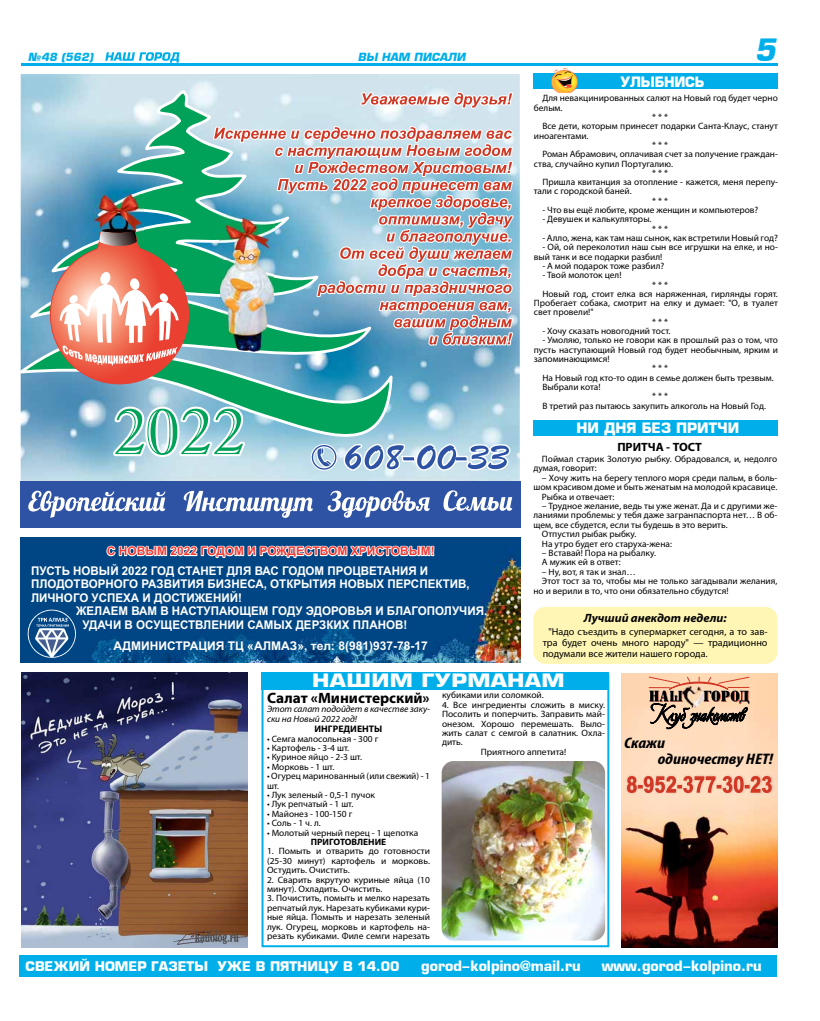
<style>
.page{position:relative;width:820px;height:1021px;background:#fff}
.page>*{position:absolute;margin:0;border:0;box-sizing:border-box;transform-origin:0 0}
.t1{font:italic 700 30px "Europe";color:#00afea}
.t2{font:700 18px "Europe";letter-spacing:.015em;color:#fff;scale:1.22 1}
.t3{font:italic 700 condensed 15.3px/16.2px "Myriad Pro";color:#000;scale:1.19 1}
.t4{font:700 15px "Myriad Pro";color:#000}
.t5{font:700 14px "Europe";color:#fff}
.t6{font:700 14px "Europe";letter-spacing:-.02em;color:#fff;scale:.96 1}
.t7{font:700 13px "Europe";color:#fff}
.t8{font:700 12px/13.4px "Arial";color:#fff;scale:.96 1}
.t9{font:700 12px "Arial";color:#fff}
.t10{font:700 12px "Arial";color:#f13c36}
.t11{font:italic 700 12px "Myriad Pro";color:#000}
.t12{font:700 12px "Myriad Pro";color:#000}
.t13{font:italic 700 11px "Europe";color:#00afea}
.t14{font:10px/11px "Myriad Pro";color:#000;text-align:justify}
.t15{font:700 9.5px "Myriad Pro";color:#000}
.t16{font:9.2px/9.4px "Myriad Pro";color:#000}
.t17{font:italic 9.2px/10px "Myriad Pro";color:#000}
.t18{font:700 9.2px "Myriad Pro";color:#000}
</style>
<div class="page">
<div style="left:533px;top:607px;width:244px;height:57px;background:#fff6b5;border-radius:12px"></div>
<svg style="left:105px;top:52px;width:75px;height:11px"></svg>
<div style="left:20px;top:955px;width:756px;height:21px;background:#00afea"></div>
<div style="left:533px;top:73px;width:244px;height:16px;background:#00afea"></div>
<div style="left:533px;top:420px;width:244px;height:15px;background:#00afea"></div>
<svg style="left:551px;top:68px;width:27px;height:25px"></svg>
<div style="left:261px;top:675px;width:348px;height:272px;border:2px solid #00afea"></div>
<div style="left:261px;top:672px;width:348px;height:17px;background:#00afea"></div>
<hr style="left:21px;top:64px;width:756px;height:2px;background:#00afea">
<img style="left:441px;top:761px;width:164px;height:179px">
<img style="left:22px;top:672px;width:225px;height:275px">
<img style="left:21px;top:74px;width:498px;height:407px">
<div style="left:21px;top:481px;width:499px;height:46px;background:#2e53a4"></div>
<svg style="left:28px;top:86px;width:488px;height:432px;background:#93b1b9"></svg>
<img style="left:21px;top:538px;width:499px;height:124px">
<svg style="left:26px;top:608px;width:52px;height:51px;background:#3f71a0"></svg>
<svg style="left:105px;top:538px;width:330px;height:21px"></svg>
<img style="left:621px;top:706px;width:156px;height:241px">
<div style="left:621px;top:673px;width:156px;height:33px;background:#ffd5b0"></div>
<img style="left:625px;top:774px;width:148px;height:20px">
<svg style="left:626px;top:776px;width:145px;height:17px;background:#e58c75"></svg>
<svg style="left:648px;top:676px;width:101px;height:53px"></svg>
<p class="t13" style="left:28px;top:50px;width:67px">¹48 (562)</p>
<p class="t13" style="left:358px;top:50px;width:109px">ВЫ НАМ ПИСАЛИ</p>
<h3 class="t6" style="left:620px;top:73px;width:89px">УЛЫБНИСЬ</h3>
<h1 class="t1" style="left:754px;top:32px;width:23px">5</h1>
<p class="t16" style="left:542px;top:93px;width:237px">Для невакцинированных салют на Новый год будет черно</p>
<p class="t16" style="left:533px;top:103px;width:30px">белым.</p>
<p class="t16" style="left:652px;top:112px;width:17px">* * *</p>
<p class="t16" style="left:542px;top:121px;width:237px">Все дети, которым принесет подарки Санта-Клаус, станут</p>
<p class="t16" style="left:533px;top:131px;width:56px">иноагентами.</p>
<p class="t16" style="left:652px;top:140px;width:17px">* * *</p>
<p class="t16" style="left:542px;top:149px;width:237px">Роман Абрамович, оплачивая счет за получение граждан-</p>
<p class="t16" style="left:533px;top:159px;width:141px">ства, случайно купил Португалию.</p>
<p class="t16" style="left:652px;top:168px;width:17px">* * *</p>
<p class="t16" style="left:542px;top:177px;width:237px">Пришла квитанция за отопление - кажется, меня перепу-</p>
<p class="t16" style="left:533px;top:186px;width:99px">тали с городской баней.</p>
<p class="t16" style="left:652px;top:196px;width:17px">* * *</p>
<p class="t16" style="left:542px;top:205px;width:217px">- Что вы ещё любите, кроме женщин и компьютеров?</p>
<p class="t16" style="left:542px;top:214px;width:111px">- Девушек и калькуляторы.</p>
<p class="t16" style="left:652px;top:224px;width:17px">* * *</p>
<p class="t16" style="left:542px;top:233px;width:237px">- Алло, жена, как там наш сынок, как встретили Новый год?</p>
<p class="t16" style="left:533px;top:242px;width:245px;text-indent:9px">- Ой, ой переколотил наш сын все игрушки на елке, и но&shy;вый танк и все подарки разбил!</p>
<p class="t16" style="left:542px;top:261px;width:123px">- А мой подарок тоже разбил?</p>
<p class="t16" style="left:542px;top:270px;width:81px">- Твой молоток цел!</p>
<p class="t16" style="left:652px;top:279px;width:17px">* * *</p>
<p class="t16" style="left:542px;top:289px;width:237px">Новый год, стоит елка вся наряженная, гирлянды горят.</p>
<p class="t16" style="left:533px;top:298px;width:245px">Пробегает собака, смотрит на елку и думает: "О, в туалет</p>
<p class="t16" style="left:533px;top:307px;width:61px">свет провели!"</p>
<p class="t16" style="left:652px;top:317px;width:17px">* * *</p>
<p class="t16" style="left:542px;top:326px;width:129px">- Хочу сказать новогодний тост.</p>
<p class="t16" style="left:542px;top:335px;width:237px">- Умоляю, только не говори как в прошлый раз о том, что</p>
<p class="t16" style="left:533px;top:345px;width:245px">пусть наступающий Новый год будет необычным, ярким и</p>
<p class="t16" style="left:533px;top:354px;width:77px">запоминающимся!</p>
<p class="t16" style="left:652px;top:363px;width:17px">* * *</p>
<p class="t16" style="left:542px;top:372px;width:233px">На Новый год кто-то один в семье должен быть трезвым.</p>
<p class="t16" style="left:542px;top:382px;width:60px">Выбрали кота!</p>
<p class="t16" style="left:652px;top:391px;width:17px">* * *</p>
<p class="t16" style="left:542px;top:400px;width:225px">В третий раз пытаюсь закупить алкоголь на Новый Год.</p>
<h3 class="t5" style="left:576px;top:419px;width:164px">НИ ДНЯ БЕЗ ПРИТЧИ</h3>
<h3 class="t12" style="left:617px;top:438px;width:86px">ПРИТЧА - ТОСТ</h3>
<p class="t16" style="left:533px;top:454px;width:245px;text-indent:9px">Поймал старик Золотую рыбку. Обрадовался, и, недолго думая, говорит:</p>
<p class="t16" style="left:541px;top:473px;width:237px">– Хочу жить на берегу теплого моря среди пальм, в боль-</p>
<p class="t16" style="left:533px;top:482px;width:245px">шом красивом доме и быть женатым на молодой красавице.</p>
<p class="t16" style="left:541px;top:491px;width:74px">Рыбка и отвечает:</p>
<p class="t16" style="left:541px;top:501px;width:237px">– Трудное желание, ведь ты уже женат. Да и с другими же-</p>
<p class="t16" style="left:533px;top:510px;width:245px">ланиями проблемы: у тебя даже загранпаспорта нет… В об-</p>
<p class="t16" style="left:533px;top:520px;width:196px">щем, все сбудется, если ты будешь в это верить.</p>
<p class="t16" style="left:541px;top:529px;width:96px">Отпустил рыбак рыбку.</p>
<p class="t16" style="left:541px;top:538px;width:131px">На утро будет его старуха-жена:</p>
<p class="t16" style="left:541px;top:548px;width:115px">– Вставай! Пора на рыбалку.<br>А мужик ей в ответ:</p>
<p class="t16" style="left:541px;top:567px;width:95px">– Ну, вот, я так и знал…</p>
<p class="t16" style="left:541px;top:576px;width:237px">Этот тост за то, чтобы мы не только загадывали желания,</p>
<p class="t16" style="left:533px;top:585px;width:196px">но и верили в то, что они обязательно сбудутся!</p>
<h3 class="t10" style="left:107px;top:542px;width:329px">С НОВЫМ 2022 ГОДОМ И РОЖДЕСТВОМ ХРИСТОВЫМ!</h3>
<h3 class="t8" style="left:31px;top:564px;width:458px">ПУСТЬ НОВЫЙ 2022 ГОД СТАНЕТ ДЛЯ ВАС ГОДОМ ПРОЦВЕТАНИЯ И<br>ПЛОДОТВОРНОГО РАЗВИТИЯ БИЗНЕСА, ОТКРЫТИЯ НОВЫХ ПЕРСПЕКТИВ,<br>ЛИЧНОГО УСПЕХА И ДОСТИЖЕНИЙ!</h3>
<h3 class="t8" style="left:82px;top:604px;width:423px;text-indent:-6px">ЖЕЛАЕМ ВАМ В НАСТУПАЮЩЕМ ГОДУ ЭДОРОВЬЯ И БЛАГОПОЛУЧИЯ.<br>УДАЧИ В ОСУЩЕСТВЛЕНИИ САМЫХ ДЕРЗКИХ ПЛАНОВ!</h3>
<h3 class="t9" style="left:113px;top:637px;width:315px">АДМИНИСТРАЦИЯ ТЦ «АЛМАЗ», тел: 8(981)937-78-17</h3>
<h3 class="t11" style="left:583px;top:609px;width:144px">Лучший анекдот недели:</h3>
<p class="t14" style="left:542px;top:625px;width:226px;text-indent:6px">"Надо съездить в супермаркет сегодня, а то зав&shy;тра будет очень много народу" — традиционно подумали все жители нашего города.</p>
<h2 class="t2" style="left:312px;top:670px;width:208px">НАШИМ ГУРМАНАМ</h2>
<h3 class="t4" style="left:267px;top:687px;width:164px">Салат «Министерский»</h3>
<p class="t17" style="left:267px;top:703px;width:164px">Этот салат подойдет в качестве заку&shy;ски на Новый 2022 год!</p>
<p class="t15" style="left:314px;top:722px;width:69px">ИНГРЕДИЕНТЫ</p>
<p class="t16" style="left:267px;top:733px;width:113px">• Семга малосольная - 300 г</p>
<p class="t16" style="left:267px;top:743px;width:83px">• Картофель - 3-4 шт.</p>
<p class="t16" style="left:267px;top:752px;width:96px">• Куриное яйцо - 2-3 шт.</p>
<p class="t16" style="left:267px;top:761px;width:69px">• Морковь - 1 шт.</p>
<p class="t16" style="left:267px;top:771px;width:164px">• Огурец маринованный (или свежий) - 1 шт.</p>
<p class="t16" style="left:267px;top:790px;width:109px">• Лук зеленый - 0,5-1 пучок</p>
<p class="t16" style="left:267px;top:799px;width:88px">• Лук репчатый - 1 шт.</p>
<p class="t16" style="left:267px;top:808px;width:87px">• Майонез - 100-150 г</p>
<p class="t16" style="left:267px;top:818px;width:55px">• Соль - 1 ч. л.</p>
<p class="t16" style="left:267px;top:827px;width:153px">• Молотый черный перец - 1 щепотка</p>
<p class="t18" style="left:310px;top:835px;width:77px">ПРИГОТОВЛЕНИЕ</p>
<p class="t16" style="left:267px;top:846px;width:164px;text-align:justify">1. Помыть и отварить до готовности (25-30 минут) картофель и морковь.<br>Остудить. Очистить.</p>
<p class="t16" style="left:267px;top:874px;width:164px">2. Сварить вкрутую куриные яйца (10 минут). Охладить. Очистить.</p>
<p class="t16" style="left:267px;top:893px;width:164px;text-align:justify">3. Почистить, помыть и мелко нарезать репчатый лук. Нарезать кубиками кури&shy;ные яйца. Помыть и нарезать зеленый лук. Огурец, морковь и картофель на&shy;резать кубиками. Филе семги нарезать</p>
<p class="t16" style="left:442px;top:690px;width:103px">кубиками или соломкой.</p>
<p class="t16" style="left:442px;top:699px;width:164px">4. Все ингредиенты сложить в миску.</p>
<p class="t16" style="left:442px;top:709px;width:164px">Посолить и поперчить. Заправить май-</p>
<p class="t16" style="left:442px;top:718px;width:164px">онезом. Хорошо перемешать. Выло-</p>
<p class="t16" style="left:442px;top:728px;width:164px">жить салат с семгой в салатник. Охла-</p>
<p class="t16" style="left:442px;top:737px;width:22px">дить.</p>
<p class="t16" style="left:480px;top:746px;width:87px">Приятного аппетита!</p>
<h3 class="t3" style="left:657px;top:734px;width:98px;text-indent:-33px">Скажи<br>одиночеству НЕТ!</h3>
<h3 class="t7" style="left:26px;top:958px;width:375px">СВЕЖИЙ НОМЕР ГАЗЕТЫ УЖЕ В ПЯТНИЦУ В 14.00</h3>
<h3 class="t5" style="left:421px;top:957px;width:161px">gorod-kolpino@mail.ru</h3>
<h3 class="t5" style="left:601px;top:957px;width:161px">www.gorod-kolpino.ru</h3>
</div>
